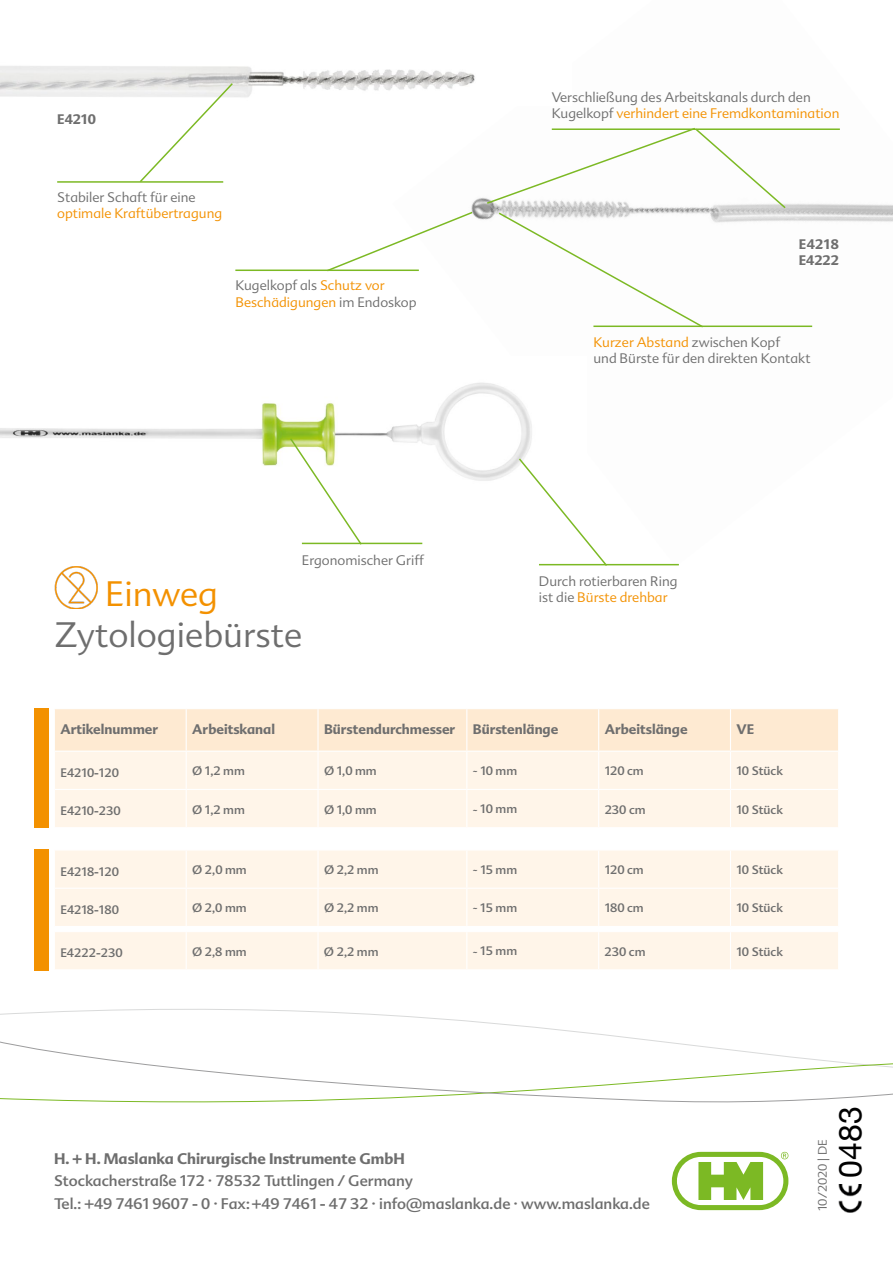
<style>
.page{position:relative;width:893px;height:1263px;background:#fff}
.page>*{position:absolute;margin:0;border:0;box-sizing:border-box;transform-origin:0 0}
.t1{font:300 34.5px "Advert";color:#6e6e6e}
.t2{font:300 34.5px "Advert";color:#f39100}
.t3{font:31.95px "Helvetica Neue";color:#000}
.t4{font:15px/22.5px "Advert";color:#6e6e6e}
.t5{font:700 15px "Advert";color:#6e6e6e}
.t6{font:300 13.5px/16.2px "Advert";color:#6e6e6e}
.t7{font:700 13.5px/16.2px "Advert";color:#6e6e6e}
.t8{font:300 13.5px/16.2px "Advert";color:#f39100}
.t9{font:12px "Advert";color:#6e6e6e}
.t10{font:300 12px "Advert";color:#6e6e6e}
.s1{color:#6e6e6e}
.s2{color:#f39100}
</style>
<div class="page">
<img style="left:392px;top:197px;width:501px;height:369px">
<img style="left:0;top:66px;width:475px;height:31px">
<img style="left:0;top:357px;width:586px;height:166px">
<div style="left:34px;top:708px;width:14px;height:120px;background:#f39100"></div>
<div style="left:55px;top:709px;width:783px;height:42px;background:#feead2"></div>
<div style="left:55px;top:752px;width:783px;height:75px;background:#fff5e9"></div>
<hr style="left:186px;top:709px;width:1px;height:42px;background:#fff">
<hr style="left:317px;top:709px;width:2px;height:42px;background:#fff">
<hr style="left:466px;top:709px;width:1px;height:42px;background:#fff">
<hr style="left:598px;top:709px;width:1px;height:42px;background:#fff">
<hr style="left:730px;top:709px;width:1px;height:42px;background:#fff">
<hr style="left:186px;top:752px;width:1px;height:37px;background:#fff">
<hr style="left:317px;top:752px;width:2px;height:37px;background:#fff">
<hr style="left:466px;top:752px;width:1px;height:37px;background:#fff">
<hr style="left:598px;top:752px;width:1px;height:37px;background:#fff">
<hr style="left:730px;top:752px;width:1px;height:37px;background:#fff">
<hr style="left:186px;top:790px;width:1px;height:37px;background:#fff">
<hr style="left:317px;top:790px;width:2px;height:37px;background:#fff">
<hr style="left:466px;top:790px;width:1px;height:37px;background:#fff">
<hr style="left:598px;top:790px;width:1px;height:37px;background:#fff">
<hr style="left:730px;top:790px;width:1px;height:37px;background:#fff">
<hr style="left:55px;top:789px;width:131px;height:1px;background:#fff">
<hr style="left:186px;top:789px;width:132px;height:1px;background:#fff">
<hr style="left:318px;top:789px;width:149px;height:1px;background:#fff">
<hr style="left:467px;top:789px;width:132px;height:1px;background:#fff">
<hr style="left:599px;top:789px;width:131px;height:1px;background:#fff">
<hr style="left:730px;top:789px;width:108px;height:1px;background:#fff">
<img style="left:55px;top:566px;width:42px;height:43px">
<div style="left:34px;top:849px;width:14px;height:121px;background:#f39100"></div>
<div style="left:55px;top:850px;width:783px;height:119px;background:#fff5e9"></div>
<hr style="left:186px;top:850px;width:1px;height:38px;background:#fff">
<hr style="left:317px;top:850px;width:2px;height:38px;background:#fff">
<hr style="left:466px;top:850px;width:1px;height:38px;background:#fff">
<hr style="left:598px;top:850px;width:1px;height:38px;background:#fff">
<hr style="left:730px;top:850px;width:1px;height:38px;background:#fff">
<hr style="left:186px;top:889px;width:1px;height:37px;background:#fff">
<hr style="left:317px;top:889px;width:2px;height:37px;background:#fff">
<hr style="left:466px;top:889px;width:1px;height:37px;background:#fff">
<hr style="left:598px;top:889px;width:1px;height:37px;background:#fff">
<hr style="left:730px;top:889px;width:1px;height:37px;background:#fff">
<svg style="left:55px;top:926px;width:783px;height:5px"></svg>
<hr style="left:55px;top:931px;width:131px;height:1px;background:#fff">
<hr style="left:186px;top:931px;width:132px;height:1px;background:#fff">
<hr style="left:186px;top:932px;width:1px;height:37px;background:#fff">
<hr style="left:318px;top:931px;width:149px;height:1px;background:#fff">
<hr style="left:317px;top:932px;width:2px;height:37px;background:#fff">
<hr style="left:467px;top:931px;width:132px;height:1px;background:#fff">
<hr style="left:466px;top:932px;width:1px;height:37px;background:#fff">
<hr style="left:599px;top:931px;width:131px;height:1px;background:#fff">
<hr style="left:598px;top:932px;width:1px;height:37px;background:#fff">
<hr style="left:730px;top:931px;width:108px;height:1px;background:#fff">
<hr style="left:730px;top:932px;width:1px;height:37px;background:#fff">
<hr style="left:55px;top:888px;width:131px;height:1px;background:#fff">
<hr style="left:186px;top:888px;width:132px;height:1px;background:#fff">
<hr style="left:318px;top:888px;width:149px;height:1px;background:#fff">
<hr style="left:467px;top:888px;width:132px;height:1px;background:#fff">
<hr style="left:599px;top:888px;width:131px;height:1px;background:#fff">
<hr style="left:730px;top:888px;width:108px;height:1px;background:#fff">
<hr style="left:539px;top:564px;width:140px;height:1px;background:#7cb924">
<hr style="left:302px;top:543px;width:120px;height:1px;background:#7cb924">
<hr style="left:552px;top:128px;width:288px;height:2px;background:#7cb924">
<hr style="left:235px;top:269px;width:184px;height:2px;background:#7cb924">
<hr style="left:57px;top:181px;width:166px;height:2px;background:#7cb924">
<hr style="left:593px;top:326px;width:219px;height:1px;background:#7cb924">
<svg style="left:517px;top:457px;width:92px;height:109px"></svg>
<svg style="left:289px;top:437px;width:74px;height:108px"></svg>
<svg style="left:325px;top:211px;width:149px;height:62px"></svg>
<svg style="left:138px;top:82px;width:96px;height:101px"></svg>
<svg style="left:0;top:1011px;width:893px;height:92px"></svg>
<svg style="left:485px;top:127px;width:302px;height:202px"></svg>
<svg style="left:672px;top:1152px;width:116px;height:58px"></svg>
<img style="left:839px;top:1185px;width:23px;height:27px">
<p class="t7" style="left:57px;top:111px;width:40px">E4210</p>
<p class="t6" style="left:57px;top:189px;width:140px">Stabiler Schaft für eine</p>
<p class="t8" style="left:57px;top:205px;width:167px">optimale Kraftübertragung</p>
<p class="t8" style="left:235px;top:278px;width:183px"><span class="s1">Kugelkopf als</span> Schutz vor<br>Beschädigungen <span class="s1">im Endoskop</span></p>
<p class="t6" style="left:302px;top:552px;width:124px">Ergonomischer Griff</p>
<h1 class="t2" style="left:105px;top:573px;width:114px">Einweg</h1>
<h1 class="t1" style="left:55px;top:615px;width:249px">Zytologiebürste</h1>
<p class="t6" style="left:552px;top:89px;width:289px">Verschließung des Arbeitskanals durch den<br>Kugelkopf <span class="s2">verhindert eine Fremdkontamination</span></p>
<p class="t7" style="left:799px;top:236px;width:42px">E4218<br>E4222</p>
<p class="t6" style="left:593px;top:334px;width:219px"><span class="s2">Kurzer Abstand</span> zwischen Kopf<br>und Bürste für den direkten Kontakt</p>
<p class="t6" style="left:539px;top:573px;width:140px">Durch rotierbaren Ring ist die <span class="s2">Bürste drehbar</span></p>
<p class="t7" style="left:60px;top:721px;width:99px">Artikelnummer</p>
<p class="t7" style="left:192px;top:721px;width:84px">Arbeitskanal</p>
<p class="t7" style="left:324px;top:721px;width:133px">Bürstendurchmesser</p>
<p class="t7" style="left:473px;top:721px;width:87px">Bürstenlänge</p>
<p class="t7" style="left:605px;top:721px;width:84px">Arbeitslänge</p>
<p class="t7" style="left:736px;top:721px;width:19px">VE</p>
<p class="t9" style="left:60px;top:765px;width:60px">E4210-120</p>
<p class="t9" style="left:192px;top:764px;width:54px">Ø 1,2 mm</p>
<p class="t9" style="left:324px;top:764px;width:54px">Ø 1,0 mm</p>
<p class="t9" style="left:473px;top:763px;width:46px">~ 10 mm</p>
<p class="t9" style="left:605px;top:764px;width:41px">120 cm</p>
<p class="t9" style="left:736px;top:764px;width:48px">10 Stück</p>
<p class="t9" style="left:60px;top:804px;width:62px">E4210-230</p>
<p class="t9" style="left:192px;top:802px;width:54px">Ø 1,2 mm</p>
<p class="t9" style="left:324px;top:802px;width:54px">Ø 1,0 mm</p>
<p class="t9" style="left:473px;top:802px;width:46px">~ 10 mm</p>
<p class="t9" style="left:605px;top:802px;width:42px">230 cm</p>
<p class="t9" style="left:736px;top:802px;width:48px">10 Stück</p>
<p class="t9" style="left:60px;top:864px;width:60px">E4218-120</p>
<p class="t9" style="left:192px;top:863px;width:56px">Ø 2,0 mm</p>
<p class="t9" style="left:324px;top:863px;width:56px">Ø 2,2 mm</p>
<p class="t9" style="left:473px;top:862px;width:46px">~ 15 mm</p>
<p class="t9" style="left:605px;top:863px;width:41px">120 cm</p>
<p class="t9" style="left:736px;top:863px;width:48px">10 Stück</p>
<p class="t9" style="left:60px;top:902px;width:60px">E4218-180</p>
<p class="t9" style="left:192px;top:901px;width:56px">Ø 2,0 mm</p>
<p class="t9" style="left:324px;top:901px;width:56px">Ø 2,2 mm</p>
<p class="t9" style="left:473px;top:900px;width:46px">~ 15 mm</p>
<p class="t9" style="left:605px;top:901px;width:41px">180 cm</p>
<p class="t9" style="left:736px;top:901px;width:48px">10 Stück</p>
<p class="t9" style="left:60px;top:946px;width:64px">E4222-230</p>
<p class="t9" style="left:192px;top:944px;width:56px">Ø 2,8 mm</p>
<p class="t9" style="left:324px;top:944px;width:56px">Ø 2,2 mm</p>
<p class="t9" style="left:473px;top:944px;width:46px">~ 15 mm</p>
<p class="t9" style="left:605px;top:944px;width:42px">230 cm</p>
<p class="t9" style="left:736px;top:944px;width:48px">10 Stück</p>
<p class="t5" style="left:54px;top:1149px;width:352px">H. + H. Maslanka Chirurgische Instrumente GmbH</p>
<p class="t4" style="left:54px;top:1170px;width:597px">Stockacherstraße 172 · 78532 Tuttlingen / Germany<br>Tel.: +49 7461 9607 - 0 · Fax: +49 7461 - 47 32 · info@maslanka.de · www.maslanka.de</p>
<p class="t10" style="left:816px;top:1211px;width:73px;rotate:-90deg">10/2020 | DE</p>
<h2 class="t3" style="left:827px;top:1177px;width:73px;rotate:-90deg">0483</h2>
</div>
